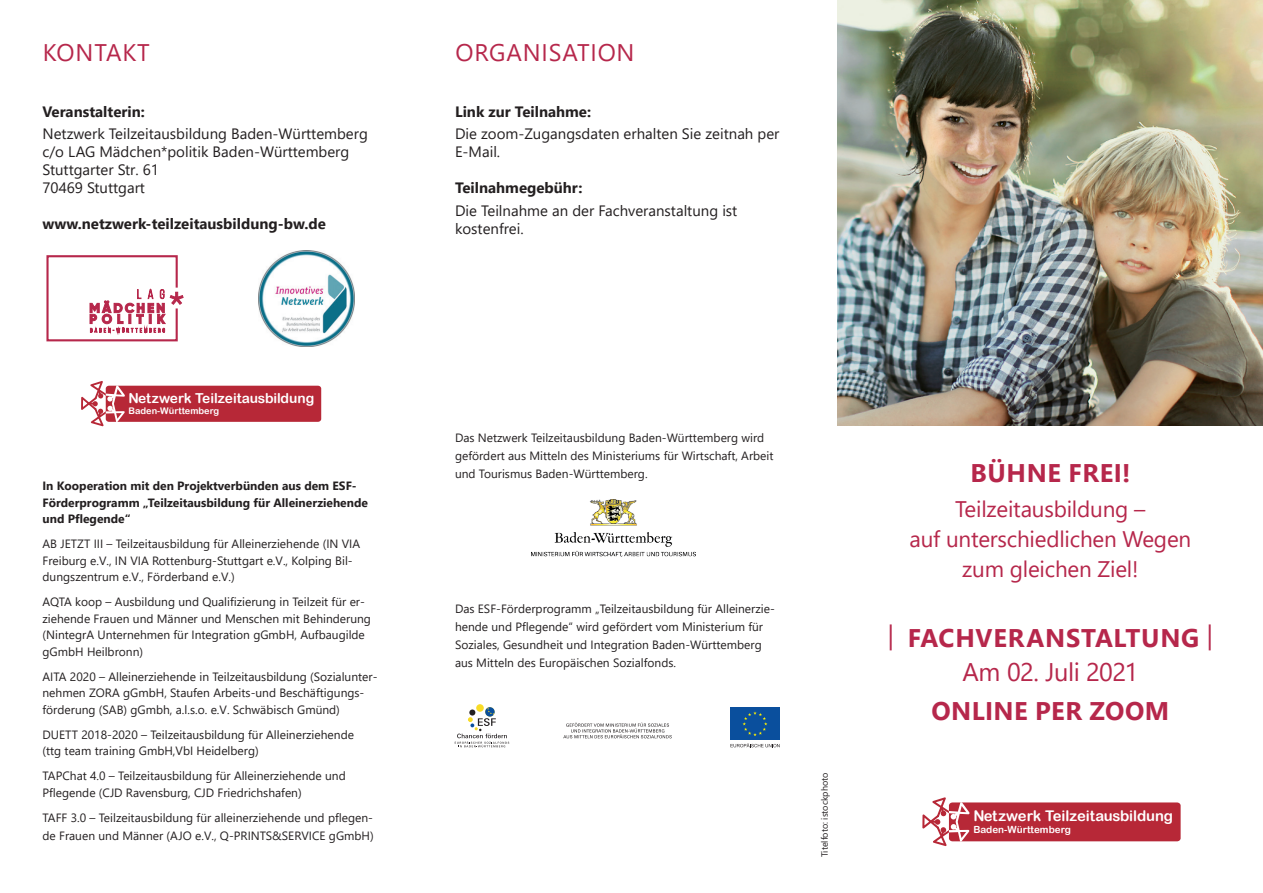
<style>
.page{position:relative;width:1263px;height:893px;background:#fff}
.page>*{position:absolute;margin:0;border:0;box-sizing:border-box;transform-origin:0 0}
.t1{font:700 25.5px/34.2px "Segoe UI";letter-spacing:.025em;color:#b6274b;text-align:center}
.t2{font:24px "Segoe UI";letter-spacing:.035em;color:#b6274b}
.t3{font:22.5px/30px "Segoe UI";letter-spacing:-.01em;color:#b6274b;text-align:center}
.t4{font:15px/18px "Segoe UI";color:#231f20}
.t5{font:700 15px "Segoe UI";color:#231f20}
.t6{font:14.7px "Arial Rounded MT Bold";letter-spacing:-.01em;color:#fff}
.t7{font:13.8px "Arial Rounded MT Bold";letter-spacing:-.01em;color:#fff}
.t8{font:12px/16.5px "Segoe UI";color:#231f20}
.t9{font:700 12px/16.5px "Segoe UI";color:#231f20}
.t10{font:9.9px "Arial Rounded MT Bold";color:#fff}
.t11{font:9.15px "Arial Rounded MT Bold";color:#fff}
.t12{font:9px "Segoe UI";color:#231f20}
.s1{font-weight:400}
</style>
<div class="page">
<img style="left:258px;top:250px;width:96px;height:96px">
<img style="left:838px;top:0;width:425px;height:425px">
<div style="left:949px;top:802px;width:231px;height:39px;background:#b72837;border-radius:3px"></div>
<svg style="left:922px;top:797px;width:47px;height:49px"></svg>
<img style="left:531px;top:499px;width:164px;height:57px">
<svg style="left:46px;top:255px;width:137px;height:86px"></svg>
<div style="left:106px;top:386px;width:215px;height:36px;background:#b72837;border-radius:3px"></div>
<svg style="left:81px;top:381px;width:44px;height:45px"></svg>
<svg style="left:476px;top:704px;width:8px;height:8px"></svg>
<svg style="left:455px;top:707px;width:54px;height:40px"></svg>
<div style="left:730px;top:707px;width:50px;height:33px;background:#0a4f9d"></div>
<svg style="left:742px;top:711px;width:25px;height:25px"></svg>
<svg style="left:730px;top:743px;width:50px;height:4px"></svg>
<svg style="left:563px;top:723px;width:109px;height:15px"></svg>
<h2 class="t2" style="left:43px;top:30px;width:108px">KONTAKT</h2>
<h2 class="t2" style="left:455px;top:30px;width:181px">ORGANISATION</h2>
<p class="t5" style="left:43px;top:98px;width:104px">Veranstalterin:</p>
<p class="t4" style="left:43px;top:124px;width:327px">Netzwerk Teilzeitausbildung Baden-Württemberg c/o LAG Mädchen*politik Baden-Württemberg Stuttgarter Str. 61<br>70469 Stuttgart</p>
<p class="t5" style="left:43px;top:210px;width:285px">www.netzwerk-teilzeitausbildung-bw.de</p>
<p class="t5" style="left:455px;top:98px;width:138px">Link zur Teilnahme:</p>
<p class="t4" style="left:455px;top:124px;width:326px">Die zoom-Zugangsdaten erhalten Sie zeitnah per<br>E-Mail.</p>
<p class="t5" style="left:455px;top:174px;width:129px">Teilnahmegebühr:</p>
<p class="t4" style="left:455px;top:200px;width:284px">Die Teilnahme an der Fachveranstaltung ist kostenfrei.</p>
<p class="t7" style="left:128px;top:390px;width:187px">Netzwerk Teilzeitausbildung</p>
<p class="t11" style="left:128px;top:406px;width:92px">Baden-Württemberg</p>
<p class="t9" style="left:43px;top:477px;width:327px">In Kooperation mit den Projektverbünden aus dem ESF-<br>Förderprogramm „Teilzeitausbildung für Alleinerziehende und Pflegende“</p>
<p class="t8" style="left:43px;top:535px;width:319px">AB JETZT III – Teilzeitausbildung für Alleinerziehende (IN VIA<br>Freiburg e.V., IN VIA Rottenburg-Stuttgart e.V., Kolping Bil&shy;dungszentrum e.V., Förderband e.V.)</p>
<p class="t8" style="left:43px;top:593px;width:330px">AQTA koop – Ausbildung und Qualifizierung in Teilzeit für er&shy;ziehende Frauen und Männer und Menschen mit Behinderung (NintegrA Unternehmen für Integration gGmbH, Aufbaugilde gGmbH Heilbronn)</p>
<p class="t8" style="left:43px;top:667px;width:336px">AITA 2020 – Alleinerziehende in Teilzeitausbildung (Sozialunter&shy;nehmen ZORA gGmbH, Staufen Arbeits-und Beschäftigungs&shy;förderung (SAB) gGmbh, a.l.s.o. e.V. Schwäbisch Gmünd)</p>
<p class="t8" style="left:43px;top:725px;width:313px">DUETT 2018-2020 – Teilzeitausbildung für Alleinerziehende (ttg team training GmbH,VbI Heidelberg)</p>
<p class="t8" style="left:43px;top:767px;width:305px">TAPChat 4.0 – Teilzeitausbildung für Alleinerziehende und<br>Pflegende (CJD Ravensburg, CJD Friedrichshafen)</p>
<p class="t8" style="left:43px;top:807px;width:333px;line-height:18px">TAFF 3.0 – Teilzeitausbildung für alleinerziehende und pflegen&shy;de Frauen und Männer (AJO e.V., Q-PRINTS&amp;SERVICE gGmbH)</p>
<p class="t8" style="left:455px;top:428px;width:320px;line-height:18px">Das Netzwerk Teilzeitausbildung Baden-Württemberg wird gefördert aus Mitteln des Ministeriums für Wirtschaft, Arbeit und Tourismus Baden-Württemberg.</p>
<p class="t8" style="left:455px;top:599px;width:321px;line-height:18px">Das ESF-Förderprogramm „Teilzeitausbildung für Alleinerzie&shy;hende und Pflegende“ wird gefördert vom Ministerium für Soziales, Gesundheit und Integration Baden-Württemberg aus Mitteln des Europäischen Sozialfonds.</p>
<p class="t12" style="left:816px;top:857px;width:86px;rotate:-90deg">Titelfoto: istockphoto</p>
<h1 class="t1" style="left:970px;top:454px;width:162px">BÜHNE FREI!</h1>
<h3 class="t3" style="left:909px;top:492px;width:283px">Teilzeitausbildung –<br>auf unterschiedlichen Wegen zum gleichen Ziel!</h3>
<h1 class="t1" style="left:888px;top:618px;width:327px"><span class="s1">|</span> FACHVERANSTALTUNG <span class="s1">|<br>Am 02. Juli 2021</span></h1>
<h1 class="t1" style="left:931px;top:692px;width:239px">ONLINE PER ZOOM</h1>
<p class="t6" style="left:973px;top:808px;width:201px">Netzwerk Teilzeitausbildung</p>
<p class="t10" style="left:973px;top:824px;width:99px">Baden-Württemberg</p>
</div>
